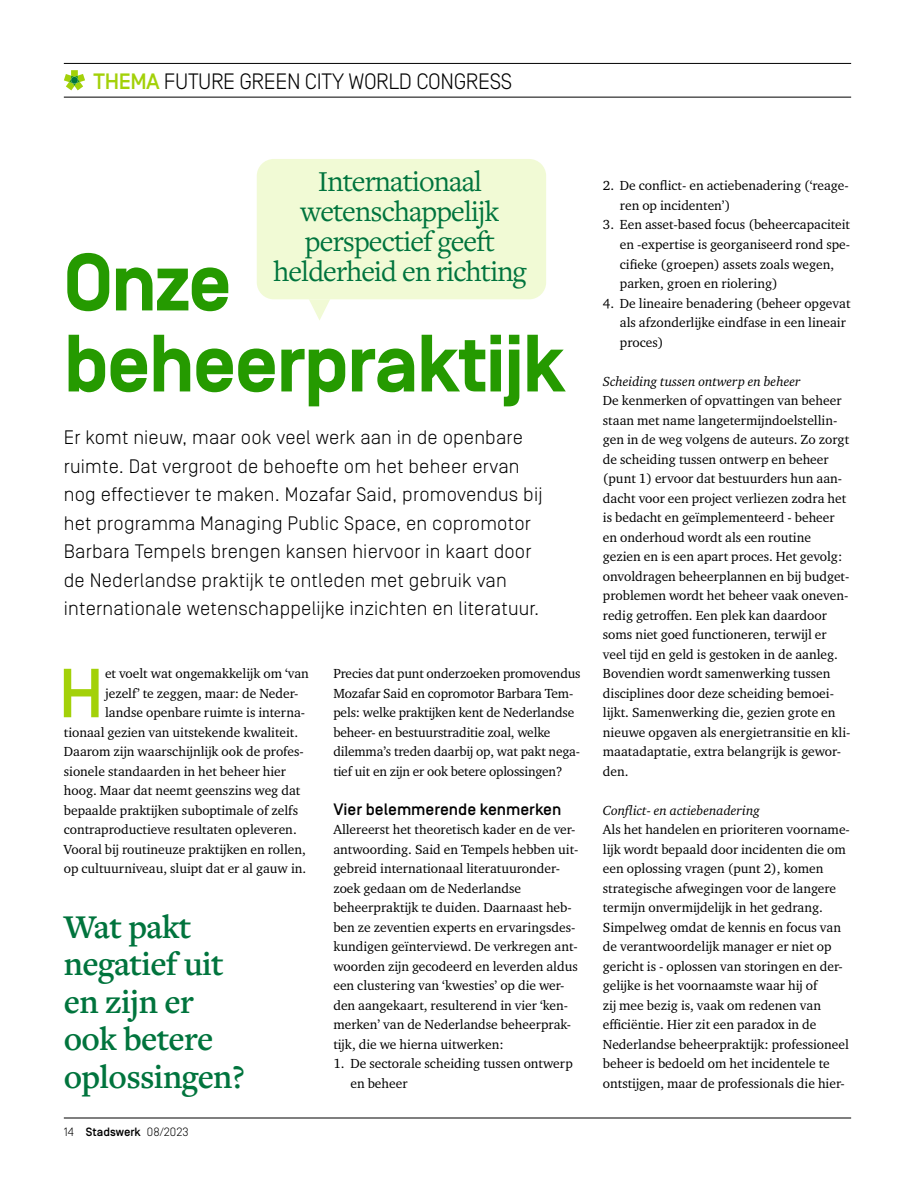
<style>
.page{position:relative;width:915px;height:1191px;background:#fff}
.page>*{position:absolute;margin:0;border:0;box-sizing:border-box;transform-origin:0 0}
.t1{font:700 81px/81px "Simplon BP";letter-spacing:-.02em;color:#259a00}
.t2{font:500 69.15px "Simplon BP";color:#a3d109}
.t3{font:600 34.5px/37.5px "Freight Text Pro";letter-spacing:-.02em;color:#00743d}
.t4{font:30px/30px "Freight Text Pro";letter-spacing:-.03em;color:#00743d;text-align:center}
.t5{font:300 22.2px "Simplon BP";letter-spacing:-.02em;color:#000}
.t6{font:300 19.5px/28.5px "Simplon BP";letter-spacing:.01em;color:#000}
.t7{font:500 16.5px "Simplon BP";color:#000}
.t8{font:13.5px/19.5px "Charter ITC Std";color:#000}
.t9{font:italic 13.5px "Charter ITC Std";color:#000}
.t10{font:300 12px "Simplon BP";color:#000}
.s1{font-weight:500;color:#a3d109}
.s2{font-weight:500}
</style>
<div class="page">
<hr style="left:64px;top:97px;width:786px;height:1px;background:#000">
<hr style="left:64px;top:63px;width:786px;height:1px;background:#000">
<hr style="left:64px;top:1117px;width:786px;height:1px;background:#000">
<svg style="left:64px;top:70px;width:21px;height:20px"></svg>
<div style="left:257px;top:159px;width:289px;height:140px;background:#f1fad5;border-radius:17px"></div>
<svg style="left:309px;top:299px;width:21px;height:21px"></svg>
<h3 class="t5" style="left:94px;top:68px;width:420px"><span class="s1">THEMA</span> FUTURE GREEN CITY WORLD CONGRESS</h3>
<h3 class="t4" style="left:273px;top:165px;width:254px">Internationaal wetenschappelijk perspectief geeft helderheid en richting</h3>
<h1 class="t1" style="left:64px;top:245px;width:503px">Onze beheerpraktijk</h1>
<p class="t6" style="left:64px;top:423px;width:480px">Er komt nieuw, maar ook veel werk aan in de openbare ruimte. Dat vergroot de behoefte om het beheer ervan nog effectiever te maken. Mozafar Said, promovendus bij het programma Managing Public Space, en copromotor Barbara Tempels brengen kansen hiervoor in kaart door de Nederlandse praktijk te ontleden met gebruik van internationale wetenschappelijke inzichten en literatuur.</p>
<h2 class="t2" style="left:59px;top:653px;width:46px">H</h2>
<p class="t8" style="left:105px;top:663px;width:205px">et voelt wat ongemakkelijk om ‘van</p>
<p class="t8" style="left:105px;top:683px;width:195px">jezelf’ te zeggen, maar: de Neder-</p>
<p class="t8" style="left:105px;top:702px;width:201px">landse openbare ruimte is interna-</p>
<p class="t8" style="left:64px;top:722px;width:236px">tionaal gezien van uitstekende kwaliteit.</p>
<p class="t8" style="left:64px;top:741px;width:241px">Daarom zijn waarschijnlijk ook de profes-</p>
<p class="t8" style="left:64px;top:761px;width:223px">sionele standaarden in het beheer hier</p>
<p class="t8" style="left:64px;top:780px;width:238px">hoog. Maar dat neemt geenszins weg dat</p>
<p class="t8" style="left:64px;top:800px;width:236px">bepaalde praktijken suboptimale of zelfs</p>
<p class="t8" style="left:64px;top:819px;width:234px">contraproductieve resultaten opleveren.</p>
<p class="t8" style="left:64px;top:839px;width:243px">Vooral bij routineuze praktijken en rollen,</p>
<p class="t8" style="left:64px;top:858px;width:244px">op cultuurniveau, sluipt dat er al gauw in.</p>
<h3 class="t3" style="left:64px;top:906px;width:182px">Wat pakt negatief uit en zijn er ook betere oplossingen?</h3>
<p class="t10" style="left:64px;top:1125px;width:126px">14 <span class="s2">Stadswerk</span> 08/2023</p>
<p class="t8" style="left:333px;top:663px;width:249px">Precies dat punt onderzoeken promovendus Mozafar Said en copromotor Barbara Tem&shy;pels: welke praktijken kent de Nederlandse beheer- en bestuurstraditie zoal, welke dilemma’s treden daarbij op, wat pakt nega&shy;tief uit en zijn er ook betere oplossingen?</p>
<p class="t7" style="left:333px;top:799px;width:229px">Vier belemmerende kenmerken</p>
<p class="t8" style="left:333px;top:819px;width:246px">Allereerst het theoretisch kader en de ver&shy;antwoording. Said en Tempels hebben uit&shy;gebreid internationaal literatuuronder&shy;zoek gedaan om de Nederlandse beheerpraktijk te duiden. Daarnaast heb&shy;ben ze zeventien experts en ervaringsdes&shy;kundigen geïnterviewd. De verkregen ant&shy;woorden zijn gecodeerd en leverden aldus een clustering van ‘kwesties’ op die wer&shy;den aangekaart, resulterend in vier ‘ken&shy;merken’ van de Nederlandse beheerprak&shy;tijk, die we hierna uitwerken:</p>
<p class="t8" style="left:350px;top:1053px;width:224px;text-indent:-17px">1. De sectorale scheiding tussen ontwerp en beheer</p>
<p class="t8" style="left:619px;top:176px;width:230px;text-indent:-17px">2. De conflict- en actiebenadering (‘reage&shy;ren op incidenten’)</p>
<p class="t8" style="left:619px;top:215px;width:232px;text-indent:-17px">3. Een asset-based focus (beheercapaciteit en -expertise is georganiseerd rond spe&shy;cifieke (groepen) assets zoals wegen, parken, groen en riolering)</p>
<p class="t8" style="left:619px;top:293px;width:232px;text-indent:-17px">4. De lineaire benadering (beheer opgevat als afzonderlijke eindfase in een lineair proces)</p>
<p class="t9" style="left:602px;top:372px;width:199px">Scheiding tussen ontwerp en beheer</p>
<p class="t8" style="left:602px;top:390px;width:249px">De kenmerken of opvattingen van beheer staan met name langetermijndoelstellin&shy;gen in de weg volgens de auteurs. Zo zorgt de scheiding tussen ontwerp en beheer (punt 1) ervoor dat bestuurders hun aan&shy;dacht voor een project verliezen zodra het is bedacht en geïmplementeerd - beheer en onderhoud wordt als een routine gezien en is een apart proces. Het gevolg: onvoldragen beheerplannen en bij budget&shy;problemen wordt het beheer vaak oneven&shy;redig getroffen. Een plek kan daardoor soms niet goed functioneren, terwijl er veel tijd en geld is gestoken in de aanleg.<br>Bovendien wordt samenwerking tussen disciplines door deze scheiding bemoei&shy;lijkt. Samenwerking die, gezien grote en nieuwe opgaven als energietransitie en kli&shy;maatadaptatie, extra belangrijk is gewor&shy;den.</p>
<p class="t9" style="left:602px;top:801px;width:159px">Conflict- en actiebenadering</p>
<p class="t8" style="left:602px;top:819px;width:248px">Als het handelen en prioriteren voorname&shy;lijk wordt bepaald door incidenten die om een oplossing vragen (punt 2), komen strategische afwegingen voor de langere termijn onvermijdelijk in het gedrang.<br>Simpelweg omdat de kennis en focus van de verantwoordelijk manager er niet op gericht is - oplossen van storingen en der&shy;gelijke is het voornaamste waar hij of<br>zij mee bezig is, vaak om redenen van efficiëntie. Hier zit een paradox in de Nederlandse beheerpraktijk: professioneel beheer is bedoeld om het incidentele te ontstijgen, maar de professionals die hier-</p>
</div>
